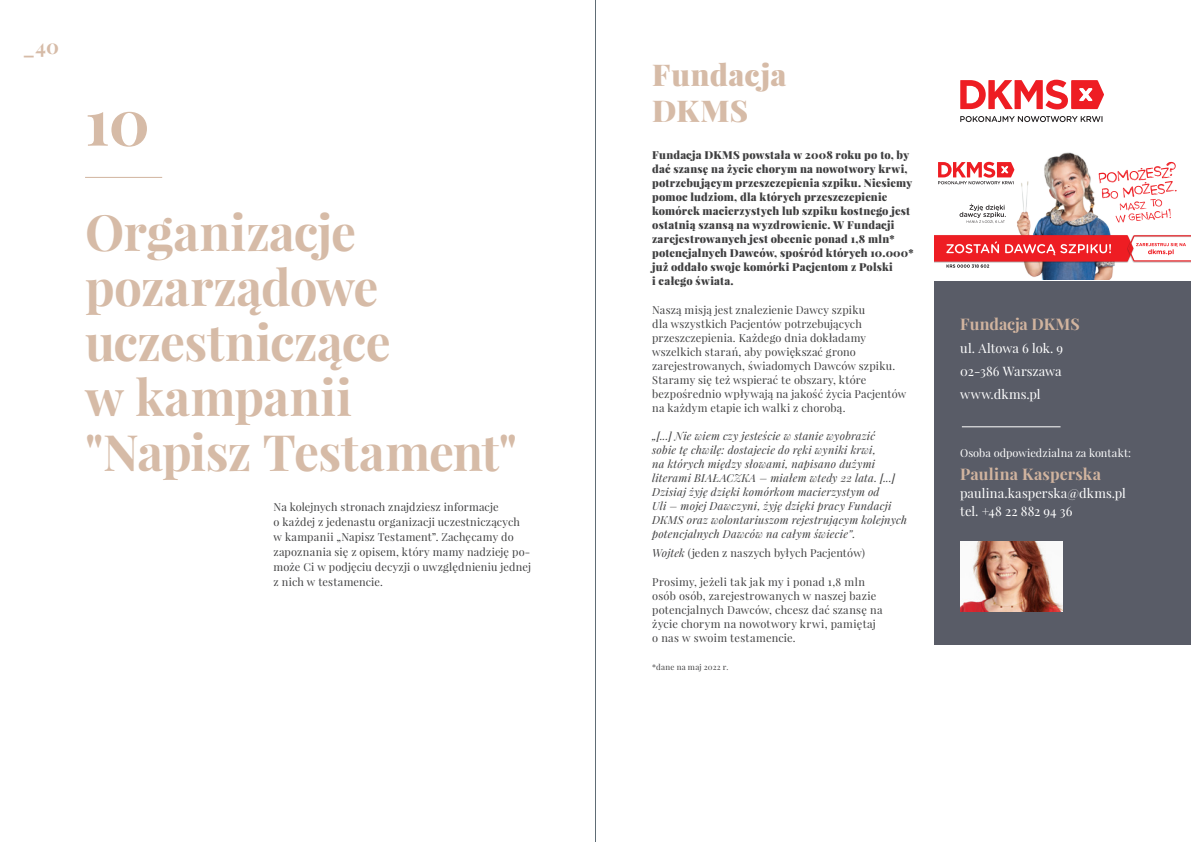
<style>
.page{position:relative;width:1191px;height:842px;background:#fff}
.page>*{position:absolute;margin:0;border:0;box-sizing:border-box;transform-origin:0 0}
.t1{font:700 64px "Playfair Display";color:#d6bba7}
.t2{font:700 50px/55px "Playfair Display";letter-spacing:-.015em;color:#d6bba7}
.t3{font:900 30px/36px "Playfair Display";letter-spacing:.015em;color:#d6bba7}
.t4{font:700 20px "Playfair Display";color:#d6bba7}
.t5{font:700 16px "Playfair Display";letter-spacing:.01em;color:#d1b49f}
.t6{font:13px "Playfair Display";letter-spacing:.01em;color:#fff}
.t7{font:11px/14px "Playfair Display";letter-spacing:.015em;color:#3e3e3f}
.t8{font:900 11px/14px "Playfair Display";letter-spacing:.015em;color:#3e3e3f}
.t9{font:italic 11px/14px "Playfair Display";letter-spacing:.02em;color:#3e3e3f}
.t10{font:11px "Playfair Display";letter-spacing:.005em;color:#fff}
.t11{font:8px "Playfair Display";letter-spacing:.035em;color:#3e3e3f}
.s1{font-style:italic}
</style>
<div class="page">
<hr style="left:595px;top:0;width:1px;height:842px;background:#606d75">
<hr style="left:85px;top:177px;width:77px;height:1px;background:#d1b49f">
<img style="left:970px;top:152px;width:143px;height:128px">
<div style="left:934px;top:234px;width:200px;height:29px;background:#231f20;opacity:.4"></div>
<svg style="left:1098px;top:162px;width:78px;height:61px"></svg>
<svg style="left:938px;top:162px;width:76px;height:22px"></svg>
<svg style="left:959px;top:204px;width:46px;height:19px"></svg>
<svg style="left:934px;top:235px;width:257px;height:33px"></svg>
<svg style="left:960px;top:116px;width:142px;height:6px"></svg>
<svg style="left:960px;top:80px;width:144px;height:29px"></svg>
<div style="left:934px;top:281px;width:257px;height:364px;background:#595c67"></div>
<hr style="left:962px;top:426px;width:98px;height:1px;background:#fff">
<img style="left:960px;top:541px;width:102px;height:70px">
<p class="t4" style="left:23px;top:34px;width:38px">_40</p>
<p class="t1" style="left:85px;top:81px;width:66px">10</p>
<p class="t2" style="left:85px;top:205px;width:433px">Organizacje pozarządowe uczestniczące<br>w kampanii "Napisz Testament"</p>
<p class="t7" style="left:274px;top:499px;width:259px;line-height:15px">Na kolejnych stronach znajdziesz informacje<br>o każdej z jedenastu organizacji uczestniczących w kampanii „Napisz Testament”. Zachęcamy do zapoznania się z opisem, który mamy nadzieję po&shy;może Ci w podjęciu decyzji o uwzględnieniu jednej z nich w testamencie.</p>
<p class="t3" style="left:652px;top:56px;width:136px">Fundacja<br>DKMS</p>
<p class="t8" style="left:652px;top:148px;width:263px">Fundacja DKMS powstała w 2008 roku po to, by dać szansę na życie chorym na nowotwory krwi, potrzebującym przeszczepienia szpiku. Niesiemy pomoc ludziom, dla których przeszczepienie komórek macierzystych lub szpiku kostnego jest ostatnią szansą na wyzdrowienie. W Fundacji zarejestrowanych jest obecnie ponad 1,8 mln* potencjalnych Dawców, spośród których 10.000* już oddało swoje komórki Pacjentom z Polski<br>i całego świata.</p>
<p class="t7" style="left:652px;top:302px;width:255px">Naszą misją jest znalezienie Dawcy szpiku<br>dla wszystkich Pacjentów potrzebujących przeszczepienia. Każdego dnia dokładamy wszelkich starań, aby powiększać grono zarejestrowanych, świadomych Dawców szpiku.<br>Staramy się też wspierać te obszary, które bezpośrednio wpływają na jakość życia Pacjentów na każdym etapie ich walki z chorobą.</p>
<p class="t9" style="left:652px;top:428px;width:256px">„[...] Nie wiem czy jesteście w stanie wyobrazić<br>sobie tę chwilę: dostajecie do ręki wyniki krwi,<br>na których między słowami, napisano dużymi literami BIAŁACZKA – miałem wtedy 22 lata. [...] Dzisiaj żyję dzięki komórkom macierzystym od<br>Uli – mojej Dawczyni, żyję dzięki pracy Fundacji DKMS oraz wolontariuszom rejestrującym kolejnych potencjalnych Dawców na całym świecie”.</p>
<p class="t7" style="left:652px;top:546px;width:214px"><span class="s1">Wojtek</span> (jeden z naszych byłych Pacjentów)</p>
<p class="t7" style="left:652px;top:574px;width:232px">Prosimy, jeżeli tak jak my i ponad 1,8 mln osób osób, zarejestrowanych w naszej bazie potencjalnych Dawców, chcesz dać szansę na życie chorym na nowotwory krwi, pamiętaj o nas w swoim testamencie.</p>
<p class="t11" style="left:652px;top:662px;width:78px">*dane na maj 2022 r.</p>
<p class="t5" style="left:960px;top:314px;width:121px">Fundacja DKMS</p>
<p class="t6" style="left:960px;top:340px;width:104px">ul. Altowa 6 lok. 9</p>
<p class="t6" style="left:960px;top:363px;width:103px">02-386 Warszawa</p>
<p class="t6" style="left:960px;top:386px;width:82px">www.dkms.pl</p>
<p class="t10" style="left:960px;top:446px;width:172px">Osoba odpowiedzialna za kontakt:</p>
<p class="t5" style="left:960px;top:464px;width:142px">Paulina Kasperska</p>
<p class="t6" style="left:960px;top:485px;width:167px">paulina.kasperska@dkms.pl</p>
<p class="t6" style="left:960px;top:503px;width:114px">tel. +48 22 882 94 36</p>
</div>
